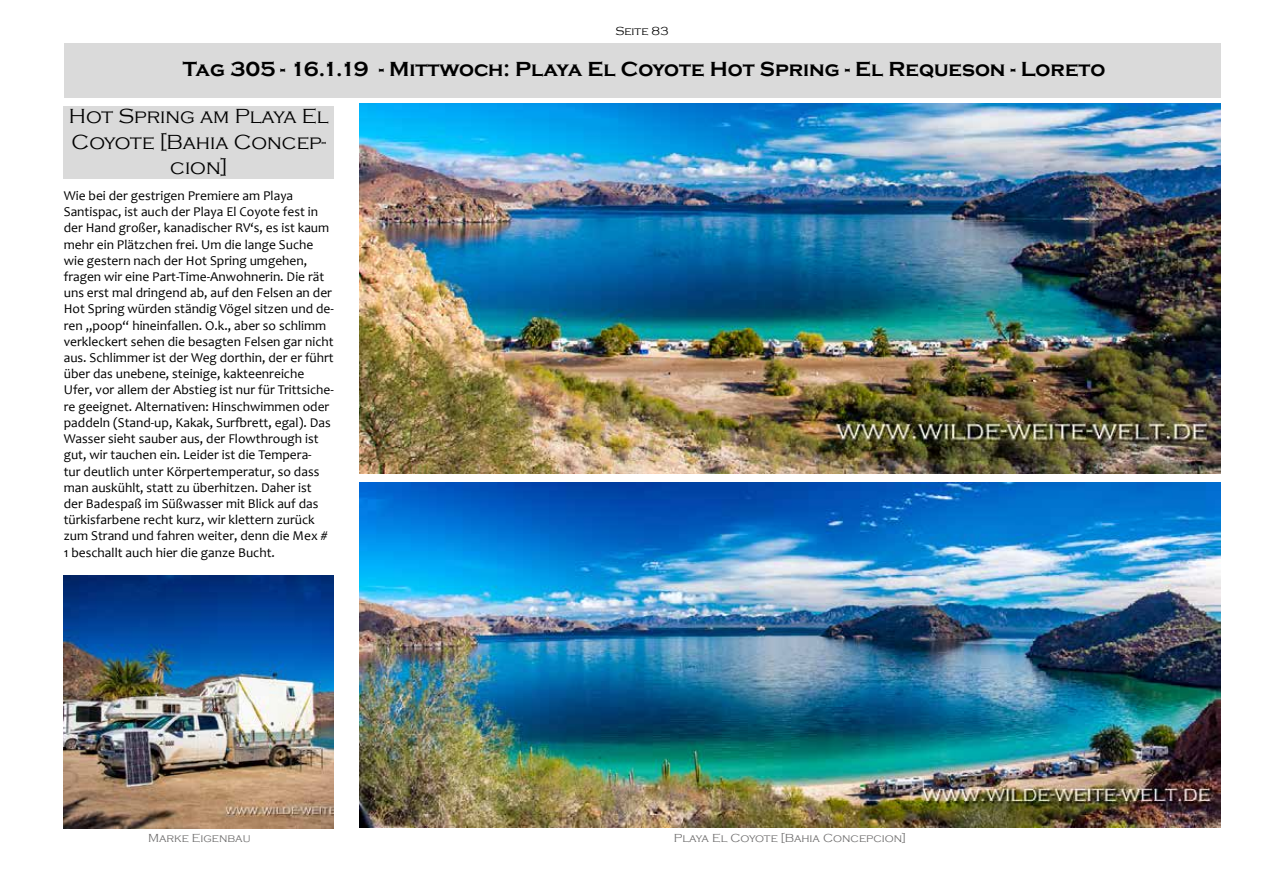
<style>
.page{position:relative;width:1263px;height:893px;background:#fff}
.page>*{position:absolute;margin:0;border:0;box-sizing:border-box;transform-origin:0 0}
.t1{font:700 21px "Copperplate Gothic";color:#000}
.t2{font:300 21px/25.2px "Copperplate Gothic";color:#000;text-align:center}
.t3{font:13.5px/16.2px "Candara";color:#000}
.t4{font:300 12px "Copperplate Gothic";color:#706f6f}
.t5{font:300 12px "Copperplate Gothic";color:#000}
</style>
<div class="page">
<div style="left:64px;top:43px;width:1156px;height:54px;background:#dadada"></div>
<div style="left:64px;top:106px;width:270px;height:73px;background:#dadada"></div>
<img style="left:359px;top:103px;width:861px;height:370px">
<img style="left:359px;top:483px;width:861px;height:344px">
<img style="left:64px;top:575px;width:270px;height:253px">
<p class="t5" style="left:615px;top:25px;width:55px">Seite 83</p>
<h1 class="t1" style="left:183px;top:58px;width:924px">Tag 305 - 16.1.19 - Mittwoch: Playa El Coyote Hot Spring - El Requeson - Loreto</h1>
<h1 class="t2" style="left:69px;top:104px;width:261px">Hot Spring am Playa El<br>Coyote [Bahia Concep&shy;cion]</h1>
<p class="t3" style="left:64px;top:187px;width:271px">Wie bei der gestrigen Premiere am Playa Santispac, ist auch der Playa El Coyote fest in der Hand großer, kanadischer RV‘s, es ist kaum mehr ein Plätzchen frei. Um die lange Suche wie gestern nach der Hot Spring umgehen, fragen wir eine Part-Time-Anwohnerin. Die rät uns erst mal dringend ab, auf den Felsen an der Hot Spring würden ständig Vögel sitzen und de&shy;ren „poop“ hineinfallen. O.k., aber so schlimm verkleckert sehen die besagten Felsen gar nicht aus. Schlimmer ist der Weg dorthin, der er führt über das unebene, steinige, kakteenreiche Ufer, vor allem der Abstieg ist nur für Trittsiche&shy;re geeignet. Alternativen: Hinschwimmen oder paddeln (Stand-up, Kakak, Surfbrett, egal). Das Wasser sieht sauber aus, der Flowthrough ist gut, wir tauchen ein. Leider ist die Tempera-<br>tur deutlich unter Körpertemperatur, so dass man auskühlt, statt zu überhitzen. Daher ist der Badespaß im Süßwasser mit Blick auf das türkisfarbene recht kurz, wir klettern zurück zum Strand und fahren weiter, denn die Mex # 1 beschallt auch hier die ganze Bucht.</p>
<p class="t4" style="left:148px;top:832px;width:104px">Marke Eigenbau</p>
<p class="t4" style="left:674px;top:832px;width:234px">Playa El Coyote [Bahia Concepcion]</p>
</div>
